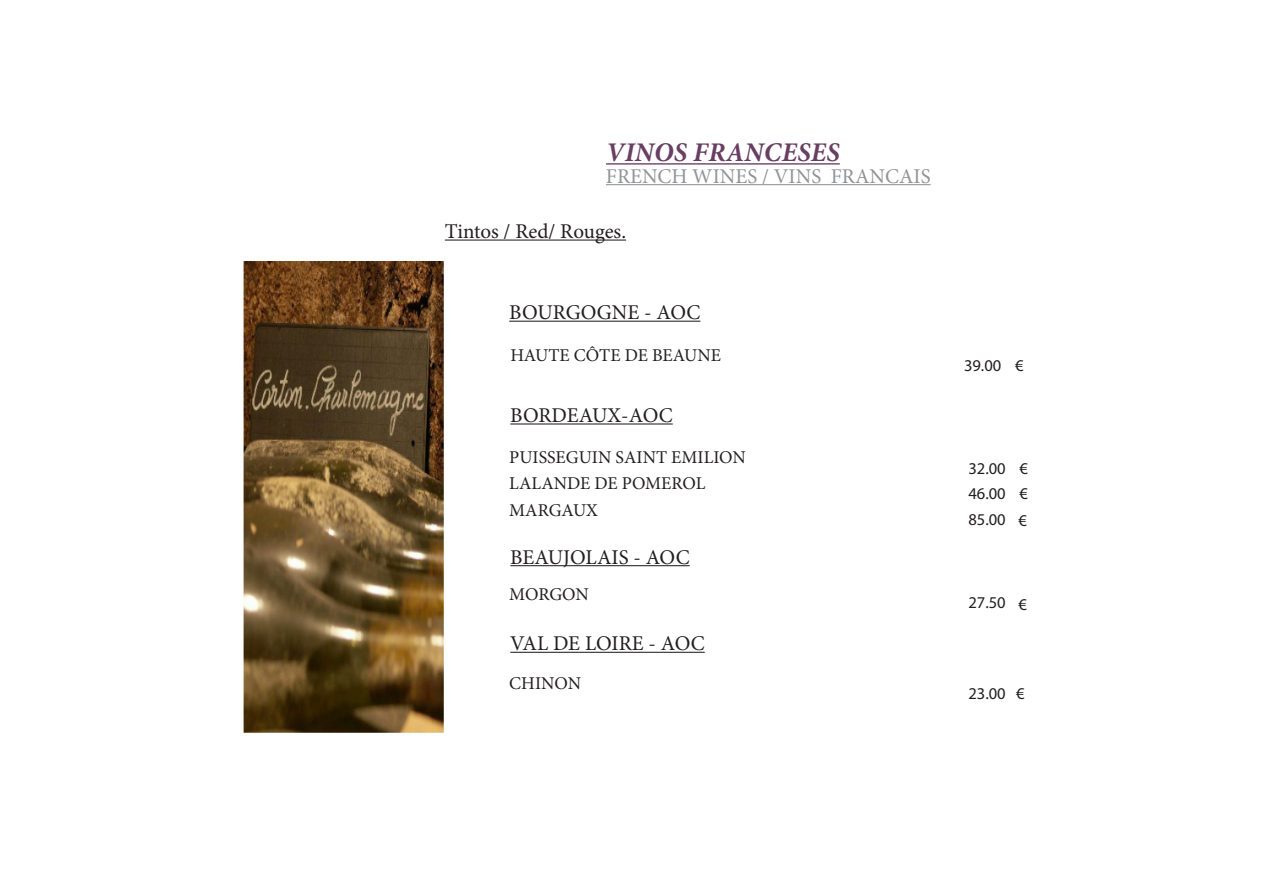
<style>
.page{position:relative;width:1263px;height:893px;background:#fff}
.page>*{position:absolute;margin:0;border:0;box-sizing:border-box;transform-origin:0 0}
.t1{font:italic 700 27px "Minion Pro";letter-spacing:.01em;color:#683e62}
.t2{font:21px "Minion Pro";color:#231f20}
.t3{font:21px "Minion Pro";color:#919396}
.t4{font:18px "Minion Pro";color:#231f20}
.t5{font:16.5px "Myriad Pro";color:#231f20}
</style>
<div class="page">
<hr style="left:509px;top:321px;width:191px;height:1px;background:#231f20">
<hr style="left:510px;top:423px;width:163px;height:1px;background:#231f20">
<hr style="left:510px;top:565px;width:180px;height:1px;background:#231f20">
<hr style="left:606px;top:163px;width:234px;height:2px;background:#683e62">
<hr style="left:606px;top:184px;width:325px;height:1px;background:#919396">
<hr style="left:445px;top:240px;width:181px;height:1px;background:#231f20">
<hr style="left:510px;top:652px;width:195px;height:1px;background:#231f20">
<img style="left:243px;top:261px;width:201px;height:472px">
<p class="t1" style="left:606px;top:133px;width:235px">VINOS FRANCESES</p>
<p class="t3" style="left:606px;top:162px;width:326px">FRENCH WINES / VINS FRANCAIS</p>
<p class="t2" style="left:445px;top:217px;width:183px">Tintos / Red/ Rouges.</p>
<p class="t2" style="left:509px;top:298px;width:193px">BOURGOGNE - AOC</p>
<p class="t4" style="left:511px;top:343px;width:212px">HAUTE CÔTE DE BEAUNE</p>
<p class="t2" style="left:510px;top:401px;width:164px">BORDEAUX-AOC</p>
<p class="t4" style="left:509px;top:445px;width:238px">PUISSEGUIN SAINT EMILION</p>
<p class="t4" style="left:509px;top:471px;width:198px">LALANDE DE POMEROL</p>
<p class="t4" style="left:509px;top:498px;width:90px">MARGAUX</p>
<p class="t2" style="left:510px;top:543px;width:181px">BEAUJOLAIS - AOC</p>
<p class="t4" style="left:509px;top:582px;width:81px">MORGON</p>
<p class="t2" style="left:510px;top:629px;width:196px">VAL DE LOIRE - AOC</p>
<p class="t4" style="left:509px;top:671px;width:73px">CHINON</p>
<p class="t5" style="left:964px;top:356px;width:39px">39.00</p>
<p class="t5" style="left:1015px;top:356px;width:10px">€</p>
<p class="t5" style="left:968px;top:458px;width:39px">32.00</p>
<p class="t5" style="left:1019px;top:458px;width:10px">€</p>
<p class="t5" style="left:968px;top:483px;width:39px">46.00</p>
<p class="t5" style="left:1019px;top:483px;width:10px">€</p>
<p class="t5" style="left:968px;top:509px;width:39px">85.00</p>
<p class="t5" style="left:1018px;top:511px;width:10px">€</p>
<p class="t5" style="left:968px;top:593px;width:39px">27.50</p>
<p class="t5" style="left:1018px;top:594px;width:10px">€</p>
<p class="t5" style="left:968px;top:684px;width:39px">23.00</p>
<p class="t5" style="left:1016px;top:684px;width:10px">€</p>
</div>
